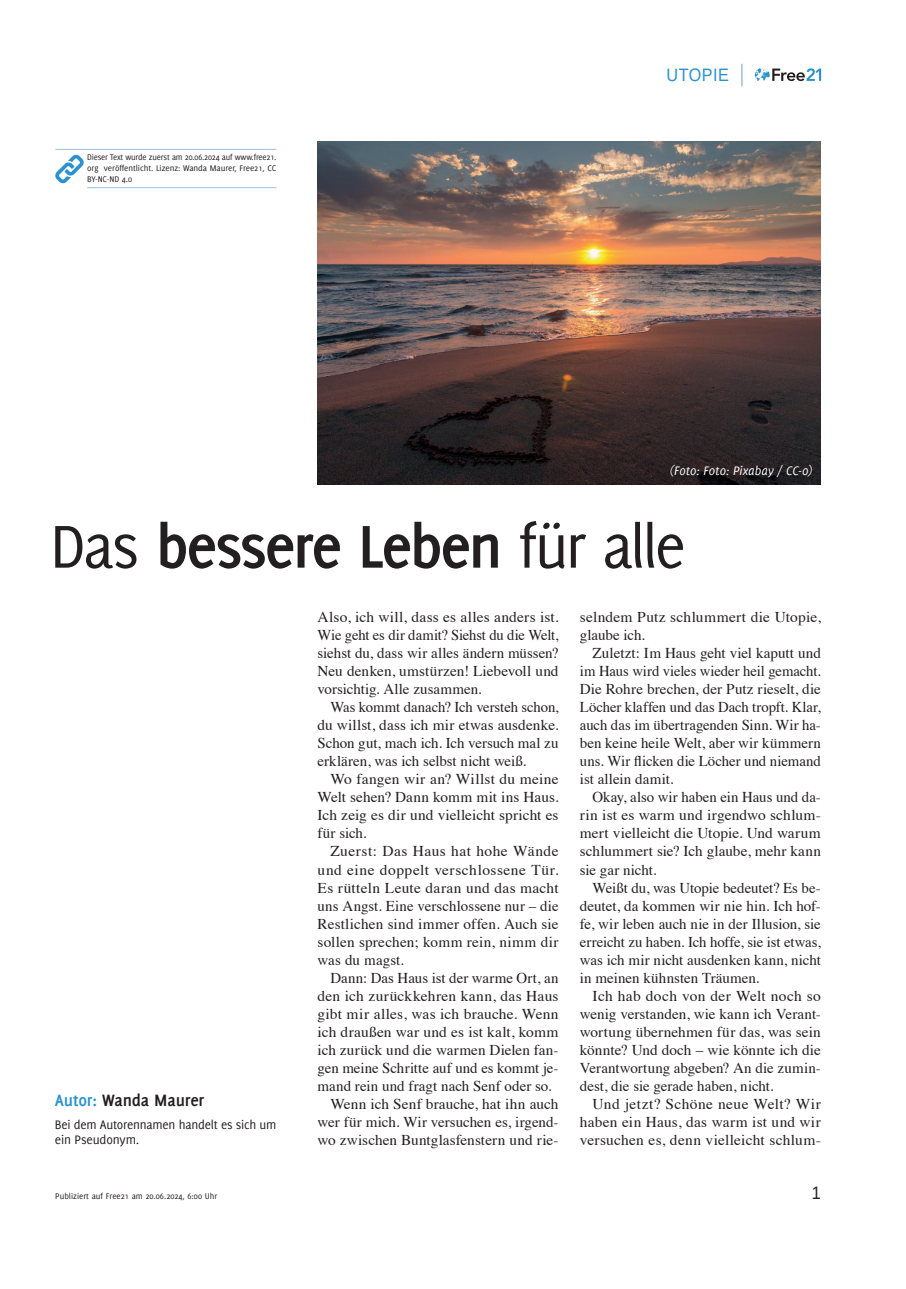
<style>
.page{position:relative;width:906px;height:1289px;background:#fff}
.page>*{position:absolute;margin:0;border:0;box-sizing:border-box;transform-origin:0 0}
.t1{font:700 66px "Delicious";letter-spacing:-.04em;color:#231f20}
.t2{font:700 18px "Delicious";letter-spacing:-.01em;color:#231f20}
.t3{font:18px "Liberation Sans";letter-spacing:.03em;color:#2a92d0;scale:.9 1}
.t4{font:18px "Liberation Sans";color:#231f20;scale:.9 1}
.t5{font:15px/18px "Times";letter-spacing:.005em;color:#231f20;text-align:justify}
.t6{font:13.5px/15px "Delicious";letter-spacing:-.015em;color:#231f20}
.t7{font:italic 13.5px "Delicious";letter-spacing:-.01em;color:#fff}
.t8{font:9px/10.8px "Delicious";letter-spacing:-.005em;color:#231f20;text-align:justify}
.s1{font-weight:400}
.s2{color:#2a92d0}
</style>
<div class="page">
<svg style="left:755px;top:68px;width:66px;height:13px"></svg>
<svg style="left:741px;top:64px;width:1px;height:22px"></svg>
<hr style="left:55px;top:149px;width:221px;height:1px;background:#9abfe5">
<hr style="left:87px;top:187px;width:189px;height:1px;background:#9abfe5">
<svg style="left:55px;top:154px;width:29px;height:30px"></svg>
<img style="left:317px;top:142px;width:504px;height:342px">
<p class="t8" style="left:87px;top:152px;width:191px">Dieser Text wurde zuerst am 20.06.2024 auf www.free21. org veröffentlicht. Lizenz: Wanda Maurer, Free21, CC BY-NC-ND 4.0</p>
<p class="t3" style="left:666px;top:63px;width:71px">Utopie</p>
<p class="t7" style="left:670px;top:463px;width:144px">(Foto: Foto: Pixabay / CC-0)</p>
<h1 class="t1" style="left:50px;top:508px;width:637px"><span class="s1">Das</span> bessere Leben <span class="s1">für alle</span></h1>
<p class="t2" style="left:55px;top:1089px;width:151px"><span class="s2">Autor:</span> Wanda Maurer</p>
<p class="t6" style="left:55px;top:1117px;width:223px">Bei dem Autorennamen handelt es sich um ein Pseudonym.</p>
<p class="t5" style="left:317px;top:607px;width:242px">Also, ich will, dass es alles anders ist.<br>Wie geht es dir damit? Siehst du die Welt, siehst du, dass wir alles ändern müssen?<br>Neu denken, umstürzen! Liebevoll und vorsichtig. Alle zusammen.</p>
<p class="t5" style="left:317px;top:697px;width:242px;text-indent:13px">Was kommt danach? Ich versteh schon, du willst, dass ich mir etwas ausdenke.<br>Schon gut, mach ich. Ich versuch mal zu erklären, was ich selbst nicht weiß.</p>
<p class="t5" style="left:317px;top:769px;width:242px;text-indent:13px">Wo fangen wir an? Willst du meine Welt sehen? Dann komm mit ins Haus.<br>Ich zeig es dir und vielleicht spricht es für sich.</p>
<p class="t5" style="left:317px;top:841px;width:242px;text-indent:13px">Zuerst: Das Haus hat hohe Wände und eine doppelt verschlossene Tür.<br>Es rütteln Leute daran und das macht uns Angst. Eine verschlossene nur – die Restlichen sind immer offen. Auch sie sollen sprechen; komm rein, nimm dir was du magst.</p>
<p class="t5" style="left:330px;top:967px;width:230px">Dann: Das Haus ist der warme Ort, an</p>
<p class="t5" style="left:317px;top:985px;width:242px">den ich zurückkehren kann, das Haus</p>
<p class="t5" style="left:317px;top:1003px;width:242px">gibt mir alles, was ich brauche. Wenn</p>
<p class="t5" style="left:317px;top:1021px;width:242px">ich draußen war und es ist kalt, komm</p>
<p class="t5" style="left:317px;top:1039px;width:242px">ich zurück und die warmen Dielen fan-</p>
<p class="t5" style="left:317px;top:1057px;width:242px">gen meine Schritte auf und es kommt je-</p>
<p class="t5" style="left:317px;top:1075px;width:236px">mand rein und fragt nach Senf oder so.</p>
<p class="t5" style="left:330px;top:1093px;width:230px">Wenn ich Senf brauche, hat ihn auch</p>
<p class="t5" style="left:317px;top:1111px;width:242px">wer für mich. Wir versuchen es, irgend-</p>
<p class="t5" style="left:317px;top:1129px;width:242px">wo zwischen Buntglasfenstern und rie-</p>
<p class="t5" style="left:580px;top:607px;width:242px">selndem Putz schlummert die Utopie, glaube ich.</p>
<p class="t5" style="left:580px;top:643px;width:242px;text-indent:13px">Zuletzt: Im Haus geht viel kaputt und im Haus wird vieles wieder heil gemacht.<br>Die Rohre brechen, der Putz rieselt, die Löcher klaffen und das Dach tropft. Klar, auch das im übertragenden Sinn. Wir ha&shy;ben keine heile Welt, aber wir kümmern uns. Wir flicken die Löcher und niemand ist allein damit.</p>
<p class="t5" style="left:580px;top:787px;width:242px;text-indent:13px">Okay, also wir haben ein Haus und da&shy;rin ist es warm und irgendwo schlum&shy;mert vielleicht die Utopie. Und warum schlummert sie? Ich glaube, mehr kann sie gar nicht.</p>
<p class="t5" style="left:580px;top:877px;width:242px;text-indent:13px">Weißt du, was Utopie bedeutet? Es be&shy;deutet, da kommen wir nie hin. Ich hof&shy;fe, wir leben auch nie in der Illusion, sie erreicht zu haben. Ich hoffe, sie ist etwas, was ich mir nicht ausdenken kann, nicht in meinen kühnsten Träumen.</p>
<p class="t5" style="left:580px;top:985px;width:242px;text-indent:13px">Ich hab doch von der Welt noch so wenig verstanden, wie kann ich Verant&shy;wortung übernehmen für das, was sein könnte? Und doch – wie könnte ich die Verantwortung abgeben? An die zumin&shy;dest, die sie gerade haben, nicht.</p>
<p class="t5" style="left:580px;top:1093px;width:242px;text-indent:13px">Und jetzt? Schöne neue Welt? Wir haben ein Haus, das warm ist und wir versuchen es, denn vielleicht schlum-</p>
<p class="t8" style="left:55px;top:1190px;width:163px">Publiziert auf Free21 am 20.06.2024, 6:00 Uhr</p>
<p class="t4" style="left:812px;top:1181px;width:12px">1</p>
</div>
